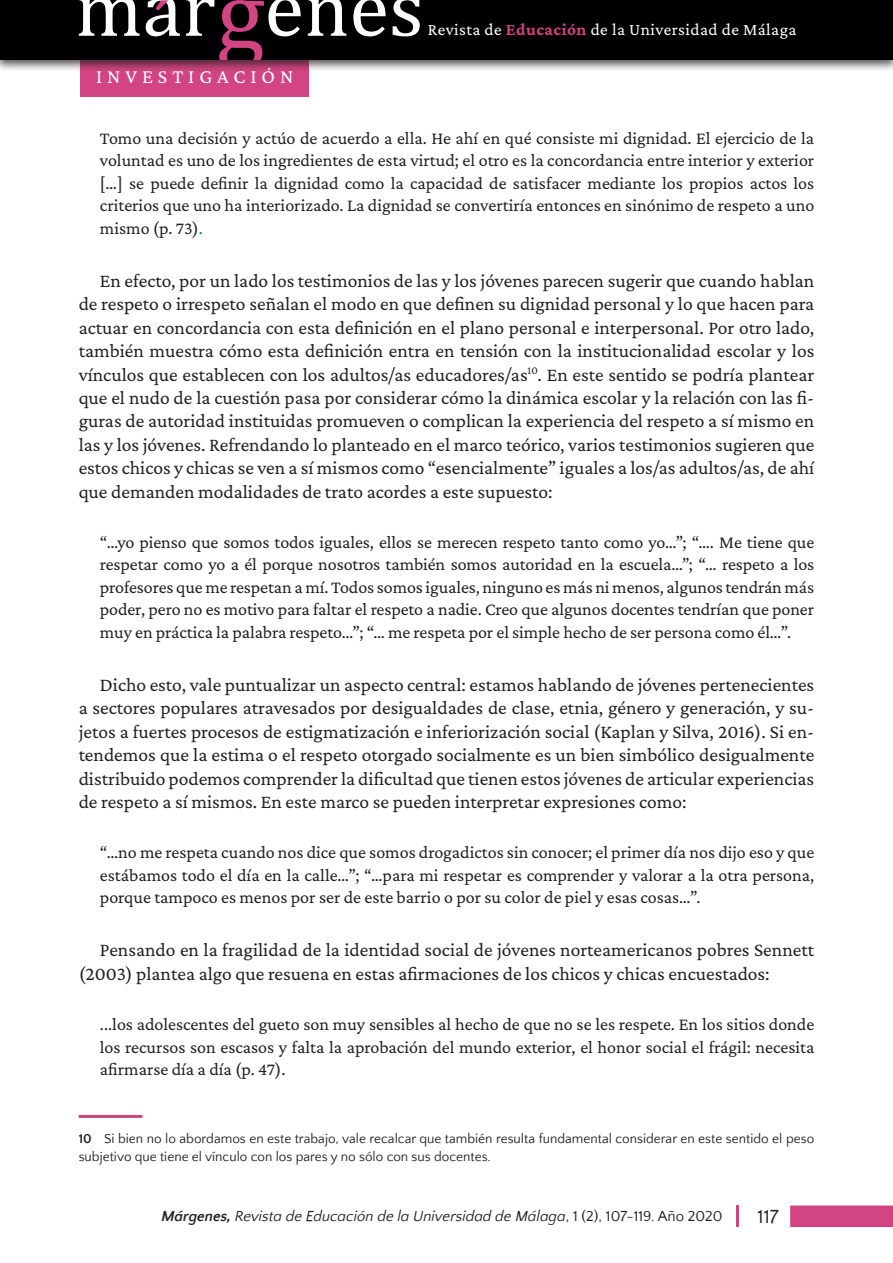
<style>
.page{position:relative;width:893px;height:1263px;background:#fff}
.page>*{position:absolute;margin:0;border:0;box-sizing:border-box;transform-origin:0 0}
.t1{font:20.25px "Crimson Pro";letter-spacing:.245em;color:#fff}
.t2{font:19.5px/23.4px "Crimson Pro";color:#231f20;text-align:justify}
.t3{font:19.5px "Quattrocento Sans";color:#231f20}
.t4{font:18px/22.5px "Crimson Pro";color:#231f20;text-align:justify}
.t5{font:17.25px "Crimson Pro";letter-spacing:.025em;color:#fff}
.t6{font:italic 15px "Quattrocento Sans";color:#231f20}
.t7{font:13.5px/18px "Quattrocento Sans";color:#231f20}
.s1{font-weight:700;color:#d1437e}
.s2{color:#0873bb}
.s3{font-weight:700}
.s4{font-style:normal}
</style>
<div class="page">
<hr style="left:736px;top:1205px;width:3px;height:22px;background:#d24482">
<div style="left:790px;top:1205px;width:103px;height:22px;background:#d24482;border:2px solid #d1437e"></div>
<div style="left:81px;top:55px;width:228px;height:42px;background:#d24482"></div>
<div style="left:0;top:0;width:893px;height:72px;background:#231f20;opacity:.75"></div>
<div style="left:0;top:0;width:893px;height:60px;background:#000003"></div>
<svg style="left:78px;top:0;width:62px;height:36px"></svg>
<svg style="left:307px;top:0;width:39px;height:36px"></svg>
<svg style="left:353px;top:0;width:33px;height:36px"></svg>
<svg style="left:393px;top:0;width:27px;height:36px"></svg>
<svg style="left:146px;top:0;width:155px;height:59px"></svg>
<hr style="left:79px;top:1115px;width:63px;height:3px;background:#d2437e">
<p class="t1" style="left:96px;top:63px;width:199px">INVESTIGACIÓN</p>
<p class="t5" style="left:428px;top:18px;width:370px">Revista de <span class="s1">Educación</span> de la Universidad de Málaga</p>
<p class="t4" style="left:100px;top:126px;width:716px">Tomo una decisión y actúo de acuerdo a ella. He ahí en qué consiste mi dignidad. El ejercicio de la voluntad es uno de los ingredientes de esta virtud; el otro es la concordancia entre interior y exterior […] se puede definir la dignidad como la capacidad de satisfacer mediante los propios actos los criterios que uno ha interiorizado. La dignidad se convertiría entonces en sinónimo de respeto a uno mismo (p. 73)<span class="s2">.</span></p>
<p class="t2" style="left:79px;top:268px;width:737px;text-indent:21px">En efecto, por un lado los testimonios de las y los jóvenes parecen sugerir que cuando hablan de respeto o irrespeto señalan el modo en que definen su dignidad personal y lo que hacen para actuar en concordancia con esta definición en el plano personal e interpersonal. Por otro lado, también muestra cómo esta definición entra en tensión con la institucionalidad escolar y los vínculos que establecen con los adultos/as educadores/as<sup>10</sup>. En este sentido se podría plantear que el nudo de la cuestión pasa por considerar cómo la dinámica escolar y la relación con las fi&shy;guras de autoridad instituidas promueven o complican la experiencia del respeto a sí mismo en las y los jóvenes. Refrendando lo planteado en el marco teórico, varios testimonios sugieren que estos chicos y chicas se ven a sí mismos como “esencialmente” iguales a los/as adultos/as, de ahí que demanden modalidades de trato acordes a este supuesto:</p>
<p class="t4" style="left:100px;top:530px;width:716px">“…yo pienso que somos todos iguales, ellos se merecen respeto tanto como yo…”; “…. Me tiene que respetar como yo a él porque nosotros también somos autoridad en la escuela…”; “… respeto a los profesores que me respetan a mí. Todos somos iguales, ninguno es más ni menos, algunos tendrán más poder, pero no es motivo para faltar el respeto a nadie. Creo que algunos docentes tendrían que poner muy en práctica la palabra respeto…”; “… me respeta por el simple hecho de ser persona como él…”.</p>
<p class="t2" style="left:79px;top:673px;width:737px;text-indent:21px">Dicho esto, vale puntualizar un aspecto central: estamos hablando de jóvenes pertenecientes a sectores populares atravesados por desigualdades de clase, etnia, género y generación, y su&shy;jetos a fuertes procesos de estigmatización e inferiorización social (Kaplan y Silva, 2016). Si en&shy;tendemos que la estima o el respeto otorgado socialmente es un bien simbólico desigualmente distribuido podemos comprender la dificultad que tienen estos jóvenes de articular experiencias de respeto a sí mismos. En este marco se pueden interpretar expresiones como:</p>
<p class="t4" style="left:100px;top:841px;width:716px">“…no me respeta cuando nos dice que somos drogadictos sin conocer; el primer día nos dijo eso y que estábamos todo el día en la calle…”; “…para mi respetar es comprender y valorar a la otra persona, porque tampoco es menos por ser de este barrio o por su color de piel y esas cosas…”.</p>
<p class="t2" style="left:79px;top:938px;width:737px;text-indent:21px">Pensando en la fragilidad de la identidad social de jóvenes norteamericanos pobres Sennett (2003) plantea algo que resuena en estas afirmaciones de los chicos y chicas encuestados:</p>
<p class="t4" style="left:100px;top:1013px;width:716px">...los adolescentes del gueto son muy sensibles al hecho de que no se les respete. En los sitios donde los recursos son escasos y falta la aprobación del mundo exterior, el honor social el frágil: necesita afirmarse día a día (p. 47).</p>
<p class="t7" style="left:79px;top:1130px;width:737px"><span class="s3">10</span> Si bien no lo abordamos en este trabajo, vale recalcar que también resulta fundamental considerar en este sentido el peso subjetivo que tiene el vínculo con los pares y no sólo con sus docentes.</p>
<p class="t6" style="left:162px;top:1208px;width:562px"><span class="s3">Márgenes,</span> Revista de Educación de la Universidad de Málaga<span class="s4">, 1 (2), 107-119. Año 2020</span></p>
<p class="t3" style="left:758px;top:1206px;width:23px">117</p>
</div>
